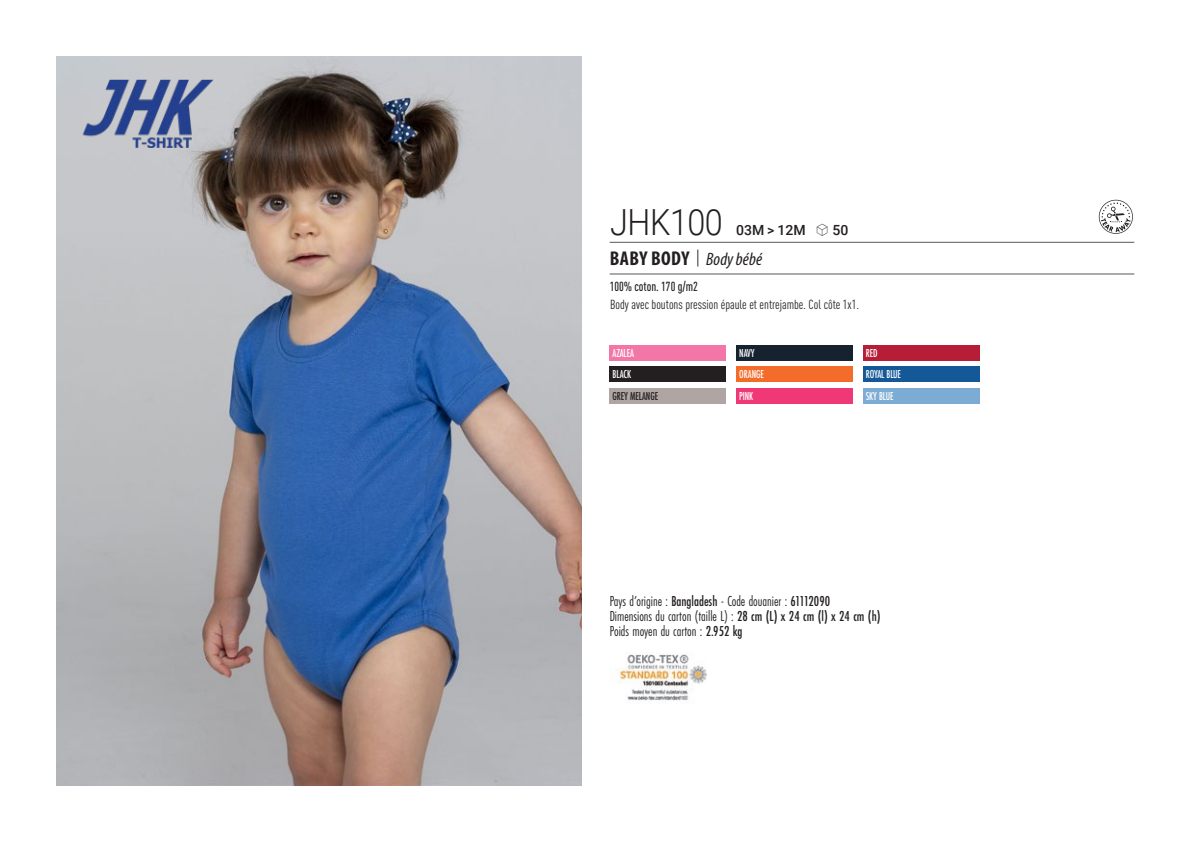
<style>
.page{position:relative;width:1191px;height:842px;background:#fff}
.page>*{position:absolute;margin:0;border:0;box-sizing:border-box;transform-origin:0 0}
.t1{font:300 36px "Roboto";letter-spacing:-.015em;color:#231f20;scale:.9 1}
.t2{font:700 condensed 20px "Myriad Pro";letter-spacing:.02em;color:#231f20}
.t3{font:15px "Futura PT Cond";color:#231f20;scale:.95 1}
.t4{font:500 14px "Roboto";letter-spacing:.005em;color:#231f20}
.t5{font:condensed 13px "DIN Pro";color:#231f20}
.grammage_2020{font:500 condensed 13px "DIN Pro";color:#231f20;scale:.95 1}
.Coloris_nuancier_bla{font:500 12px "Futura PT Cond";letter-spacing:-.01em;color:#fff;scale:.9 1}
.Coloris_nuancier{font:500 12px "Futura PT Cond";letter-spacing:-.01em;color:#231f20;scale:.9 1}
.s1{font-family:"Linotype Shapeshifter";font-weight:400;font-size:16px}
.s2{font-family:"Roboto Condensed";font-weight:300;font-stretch:normal}
.s3{font-family:"Myriad Variable Concept";font-weight:400;font-style:italic;font-stretch:normal;font-size:18px}
.s4{font-weight:500}
</style>
<div class="page">
<img style="left:57px;top:57px;width:524px;height:728px">
<img style="left:79px;top:79px;width:136px;height:68px">
<div style="left:609px;top:345px;width:117px;height:16px;background:#f277a7"></div>
<div style="left:609px;top:367px;width:117px;height:15px;background:#231f20"></div>
<div style="left:609px;top:388px;width:117px;height:16px;background:#afa5a3"></div>
<div style="left:736px;top:345px;width:116px;height:16px;background:#172231"></div>
<div style="left:736px;top:367px;width:116px;height:15px;background:#f36c2a"></div>
<div style="left:736px;top:388px;width:116px;height:16px;background:#ef3875"></div>
<div style="left:863px;top:345px;width:116px;height:16px;background:#b61e37"></div>
<div style="left:863px;top:367px;width:116px;height:15px;background:#145897"></div>
<div style="left:863px;top:388px;width:116px;height:16px;background:#7cacd4"></div>
<svg style="left:1098px;top:200px;width:34px;height:34px"></svg>
<img style="left:619px;top:654px;width:87px;height:47px">
<hr style="left:609px;top:242px;width:525px;height:1px;background:#57585a">
<hr style="left:609px;top:274px;width:525px;height:1px;background:#57585a">
<p class="t1" style="left:610px;top:197px;width:127px">JHK100</p>
<p class="t4" style="left:736px;top:220px;width:114px">03M &gt; 12M <span class="s1">S</span> 50</p>
<p class="t2" style="left:610px;top:246px;width:154px">BABY BODY <span class="s2">|</span> <span class="s3">Body bébé</span></p>
<p class="grammage_2020" style="left:609px;top:277px;width:94px">100% coton. 170 g/m2</p>
<p class="t5" style="left:610px;top:295px;width:250px">Body avec boutons pression épaule et entrejambe. Col côte 1x1.</p>
<p class="Coloris_nuancier_bla" style="left:612px;top:346px;width:25px">AZALEA</p>
<p class="Coloris_nuancier_bla" style="left:612px;top:367px;width:22px">BLACK</p>
<p class="Coloris_nuancier" style="left:612px;top:389px;width:52px">GREY MELANGE</p>
<p class="Coloris_nuancier_bla" style="left:739px;top:346px;width:18px">NAVY</p>
<p class="Coloris_nuancier_bla" style="left:739px;top:367px;width:29px">ORANGE</p>
<p class="Coloris_nuancier_bla" style="left:739px;top:389px;width:17px">PINK</p>
<p class="Coloris_nuancier_bla" style="left:866px;top:346px;width:15px">RED</p>
<p class="Coloris_nuancier_bla" style="left:866px;top:367px;width:41px">ROYAL BLUE</p>
<p class="Coloris_nuancier_bla" style="left:866px;top:389px;width:32px">SKY BLUE</p>
<p class="t3" style="left:609px;top:592px;width:234px">Pays d’origine : <span class="s4">Bangladesh</span> - Code douanier : <span class="s4">61112090</span></p>
<p class="t3" style="left:609px;top:607px;width:287px">Dimensions du carton (taille L) : <span class="s4">28 cm (L) x 24 cm (l) x 24 cm (h)</span></p>
<p class="t3" style="left:609px;top:622px;width:141px">Poids moyen du carton : <span class="s4">2.952 kg</span></p>
</div>
